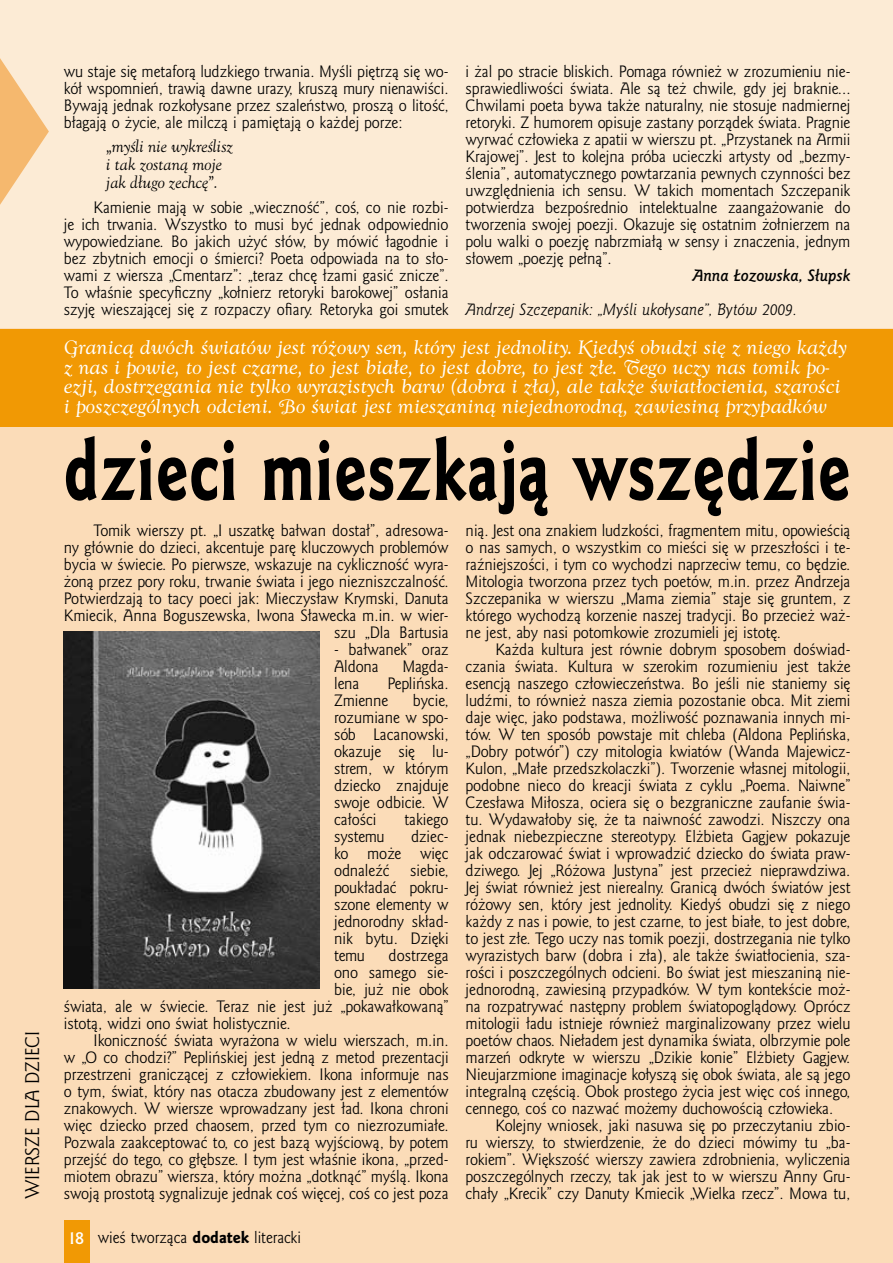
<style>
.page{position:relative;width:893px;height:1263px;background:#fcebd5}
.page>*{position:absolute;margin:0;border:0;box-sizing:border-box;transform-origin:0 0}
.t1{font:78px "Goldy EFN Heavy";letter-spacing:.015em;color:#000;scale:.77 1}
.t2{font:18px/19.5px "Goldy Swash EFN";letter-spacing:-.01em;color:#fff}
.t3{font:18px "Goldy EFN";color:#000}
.t4{font:15px/17px "Goldy EFN";color:#000;text-align:justify}
.t5{font:italic 15px/18px "Goldy Olds EFN";color:#000}
.t6{font:15px "Goldy EFN";letter-spacing:-.03em;color:#000}
.t7{font:italic 15px "Goldy EFN";color:#000}
.t8{font:italic 700 15px "Goldy EFN";color:#000}
.s1{font-weight:700;font-size:16.5px;color:#fff}
.s2{font-family:"Goldy EFN Heavy"}
</style>
<div class="page">
<div style="left:0;top:329px;width:893px;height:934px;background:#fbdcb8"></div>
<div style="left:0;top:329px;width:893px;height:97px;background:#f19904"></div>
<img style="left:64px;top:631px;width:255px;height:357px">
<svg style="left:0;top:58px;width:49px;height:147px"></svg>
<div style="left:64px;top:1220px;width:25px;height:43px;background:#f19904"></div>
<p class="t3" style="left:22px;top:1199px;width:170px;rotate:-90deg">wiersze dla dziec i</p>
<p class="t4" style="left:64px;top:63px;width:386px">wu staje się metaforą ludzkiego trwania. Myśli piętrzą się wo&shy;kół wspomnień, trawią dawne urazy, kruszą mury nienawiści.<br>Bywają jednak rozkołysane przez szaleństwo, proszą o litość, błagają o życie, ale milczą i pamiętają o każdej porze:</p>
<p class="t5" style="left:106px;top:136px;width:128px">„myśli nie wykreślisz i tak zostaną moje jak długo zechcę”.</p>
<p class="t4" style="left:64px;top:199px;width:386px;text-indent:30px">Kamienie mają w sobie „wieczność”, coś, co nie rozbi&shy;je ich trwania. Wszystko to musi być jednak odpowiednio wypowiedziane. Bo jakich użyć słów, by mówić łagodnie i bez zbytnich emocji o śmierci? Poeta odpowiada na to sło&shy;wami z wiersza „Cmentarz”: „teraz chcę łzami gasić znicze”.<br>To właśnie specyficzny „kołnierz retoryki barokowej” osłania szyję wieszającej się z rozpaczy ofiary. Retoryka goi smutek</p>
<p class="t4" style="left:466px;top:63px;width:387px">i żal po stracie bliskich. Pomaga również w zrozumieniu nie&shy;sprawiedliwości świata. Ale są też chwile, gdy jej braknie...<br>Chwilami poeta bywa także naturalny, nie stosuje nadmiernej retoryki. Z humorem opisuje zastany porządek świata. Pragnie wyrwać człowieka z apatii w wierszu pt. „Przystanek na Armii Krajowej”. Jest to kolejna próba ucieczki artysty od „bezmy&shy;ślenia”, automatycznego powtarzania pewnych czynności bez uwzględnienia ich sensu. W takich momentach Szczepanik potwierdza bezpośrednio intelektualne zaangażowanie do tworzenia swojej poezji. Okazuje się ostatnim żołnierzem na polu walki o poezję nabrzmiałą w sensy i znaczenia, jednym słowem „poezję pełną”.</p>
<p class="t8" style="left:692px;top:266px;width:160px">Anna Łozowska, Słupsk</p>
<p class="t7" style="left:466px;top:300px;width:333px">Andrzej Szczepanik: „Myśli ukołysane”, Bytów 2009.</p>
<p class="t2" style="left:64px;top:338px;width:785px">Granicą dwóch światów jest różowy sen, który jest jednolity. Kiedyś obudzi się z niego każdy z nas i powie, to jest czarne, to jest białe, to jest dobre, to jest złe. Tego uczy nas tomik po&shy;ezji, dostrzegania nie tylko wyrazistych barw (dobra i zła), ale także światłocienia, szarości i poszczególnych odcieni. Bo świat jest mieszaniną niejednorodną, zawiesiną przypadków</p>
<h1 class="t1" style="left:64px;top:421px;width:1023px">dzieci mieszkają wszędzie</h1>
<p class="t4" style="left:64px;top:522px;width:386px;text-align:right">Tomik wierszy pt. „I uszatkę bałwan dostał”, adresowa-<br>ny głównie do dzieci, akcentuje parę kluczowych problemów bycia w świecie. Po pierwsze, wskazuje na cykliczność wyra&shy;żoną przez pory roku, trwanie świata i jego niezniszczalność.<br>Potwierdzają to tacy poeci jak: Mieczysław Krymski, Danuta Kmiecik, Anna Boguszewska, Iwona Sławecka m.in. w wier&shy;szu „Dla Bartusia</p>
<p class="t4" style="left:334px;top:641px;width:116px">- bałwanek” oraz<br>Aldona</p>
<p class="t4" style="left:402px;top:658px;width:48px">Magda-</p>
<p class="t4" style="left:334px;top:675px;width:116px;text-indent:53px">Peplińska.<br>Zmienne</p>
<p class="t4" style="left:334px;top:675px;width:27px">lena</p>
<p class="t4" style="left:334px;top:692px;width:116px;text-indent:79px">bycie, rozumiane w spo&shy;sób Lacanowski, okazuje się lu&shy;strem, w którym dziecko znajduje swoje odbicie. W całości</p>
<p class="t4" style="left:404px;top:811px;width:46px">takiego</p>
<p class="t4" style="left:334px;top:829px;width:116px;text-indent:77px">dziec&shy;ko może więc odnaleźć</p>
<p class="t4" style="left:334px;top:829px;width:52px">systemu</p>
<p class="t4" style="left:334px;top:863px;width:116px;text-indent:76px">siebie, poukładać pokru&shy;szone elementy w jednorodny skład&shy;nik bytu. Dzięki temu</p>
<p class="t4" style="left:389px;top:948px;width:62px">dostrzega</p>
<p class="t4" style="left:334px;top:965px;width:116px">ono samego sie-</p>
<p class="t4" style="left:334px;top:982px;width:116px">bie, już nie obok</p>
<p class="t4" style="left:64px;top:999px;width:386px">świata, ale w świecie. Teraz nie jest już „pokawałkowaną”</p>
<p class="t4" style="left:64px;top:1016px;width:228px">istotą, widzi ono świat holistycznie.</p>
<p class="t4" style="left:64px;top:1033px;width:386px">I koniczność świata wyrażona w wielu wierszach, m.in.</p>
<p class="t4" style="left:64px;top:1050px;width:386px">w „O co chodzi?” Peplińskiej jest jedną z metod prezentacji</p>
<p class="t4" style="left:64px;top:1067px;width:386px">przestrzeni graniczącej z człowiekiem. I kona informuje nas</p>
<p class="t4" style="left:64px;top:1084px;width:386px">o tym, świat, który nas otacza zbudowany jest z elementów</p>
<p class="t6" style="left:64px;top:1099px;width:386px">znakowych. W wiersze wprowadzany jest ład. I kona chroni</p>
<p class="t4" style="left:64px;top:1118px;width:386px">więc dziecko przed chaosem, przed tym co niezrozumiałe.</p>
<p class="t4" style="left:64px;top:1135px;width:386px">Pozwala zaakceptować to, co jest bazą wyjściową, by potem</p>
<p class="t4" style="left:64px;top:1152px;width:386px">przejść do tego, co głębsze. I tym jest właśnie ikona, „przed-</p>
<p class="t4" style="left:64px;top:1169px;width:386px">miotem obrazu” wiersza, który można „dotknąć” myślą. I kona</p>
<p class="t4" style="left:64px;top:1186px;width:386px">swoją prostotą sygnalizuje jednak coś więcej, coś co jest poza</p>
<p class="t4" style="left:69px;top:1230px;width:234px"><span class="s1">18</span> wieś tworząca <span class="s2">dodatek</span> literacki</p>
<p class="t4" style="left:466px;top:522px;width:386px">nią. Jest ona znakiem ludzkości, fragmentem mitu, opowieścią o nas samych, o wszystkim co mieści się w przeszłości i te&shy;raźniejszości, i tym co wychodzi naprzeciw temu, co będzie.<br>Mitologia tworzona przez tych poetów, m.in. przez Andrzeja Szczepanika w wierszu „Mama ziemia” staje się gruntem, z którego wychodzą korzenie naszej tradycji. Bo przecież waż&shy;ne jest, aby nasi potomkowie zrozumieli jej istotę.</p>
<p class="t4" style="left:466px;top:641px;width:386px;text-indent:30px">Każda kultura jest równie dobrym sposobem doświad&shy;czania świata. Kultura w szerokim rozumieniu jest także esencją naszego człowieczeństwa. Bo jeśli nie staniemy się ludźmi, to również nasza ziemia pozostanie obca. Mit ziemi daje więc, jako podstawa, możliwość poznawania innych mi&shy;tów. W ten sposób powstaje mit chleba (Aldona Peplińska, „Dobry potwór”) czy mitologia kwiatów (Wanda Majewicz-Kulon, „Małe przedszkolaczki”). Tworzenie własnej mitologii, podobne nieco do kreacji świata z cyklu „Poema. Naiwne” Czesława Miłosza, ociera się o bezgraniczne zaufanie świa&shy;tu. Wydawałoby się, że ta naiwność zawodzi. N iszczy ona jednak niebezpieczne stereotypy. Elżbieta Gagjew pokazuje jak odczarować świat i wprowadzić dziecko do świata praw&shy;dziwego. Jej „Różowa Justyna” jest przecież nieprawdziwa.<br>Jej świat również jest nierealny. Granicą dwóch światów jest różowy sen, który jest jednolity. Kiedyś obudzi się z niego każdy z nas i powie, to jest czarne, to jest białe, to jest dobre, to jest złe. Tego uczy nas tomik poezji, dostrzegania nie tylko wyrazistych barw (dobra i zła), ale także światłocienia, sza&shy;rości i poszczególnych odcieni. Bo świat jest mieszaniną nie&shy;jednorodną, zawiesiną przypadków. W tym kontekście moż&shy;na rozpatrywać następny problem światopoglądowy. Oprócz mitologii ładu istnieje również marginalizowany przez wielu poetów chaos. N ieładem jest dynamika świata, olbrzymie pole marzeń odkryte w wierszu „Dzikie konie” Elżbiety Gagjew.<br>N ieujarzmione imaginacje kołyszą się obok świata, ale są jego integralną częścią. Obok prostego życia jest więc coś innego, cennego, coś co nazwać możemy duchowością człowieka.</p>
<p class="t4" style="left:466px;top:1118px;width:386px;text-indent:30px">Kolejny wniosek, jaki nasuwa się po przeczytaniu zbio&shy;ru wierszy, to stwierdzenie, że do dzieci mówimy tu „ba&shy;rokiem”. Większość wierszy zawiera zdrobnienia, wyliczenia poszczególnych rzeczy, tak jak jest to w wierszu Anny Gru&shy;chały „Krecik” czy Danuty Kmiecik „Wielka rzecz”. Mowa tu,</p>
</div>
